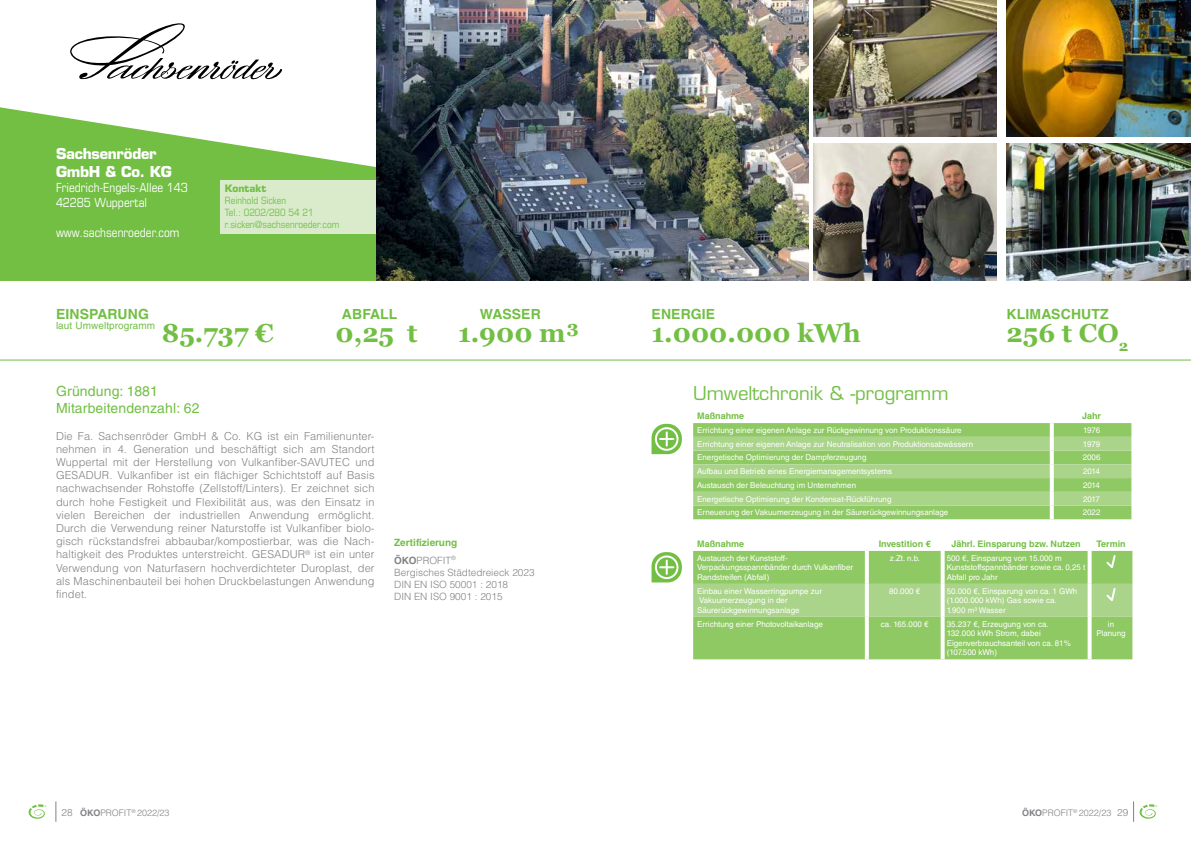
<style>
.page{position:relative;width:1191px;height:842px;background:#fff}
.page>*{position:absolute;margin:0;border:0;box-sizing:border-box;transform-origin:0 0}
.t1{font:700 26px "Georgia";color:#72bf44}
.t2{font:18.6px "Eurostile LT Std";color:#72bf44}
.t3{font:700 14.7px/17.6px "Eurostile LT Std";letter-spacing:-.02em;color:#fff}
.t4{font:700 14px "Helvetica LT Std";letter-spacing:.01em;color:#72bf44}
.t5{font:14px/16.8px "Helvetica LT Std";letter-spacing:.01em;color:#72bf44}
.t6{font:condensed 12.6px/15.1px "Eurostile LT Std";color:#fff}
.t7{font:300 11px/13.2px "Helvetica LT Std";letter-spacing:.01em;color:#808285;text-align:justify}
.t8{font:300 10px/12px "Helvetica LT Std";color:#808285}
.t9{font:condensed 10px/12px "Eurostile LT Std";color:#72bf44}
.t10{font:700 10px/18px "Helvetica LT Std";color:#72bf44}
.t11{font:10px "Helvetica LT Std";letter-spacing:.01em;color:#72bf44}
.t12{font:700 10px "Eurostile LT Std";color:#72bf44}
.t13{font:700 9px "Helvetica LT Std";color:#72bf44}
.t14{font:300 9px "Helvetica LT Std";color:#808285}
.t15{font:8px/9.6px "Helvetica LT Std";color:#fff}
.t16{font:300 5.2px "Helvetica LT Std";color:#808285}
.t17{font:2.2px "Oswald";color:#71bf45}
.s1{color:#808285}
.s2{font-weight:300;color:#808285}
.s3{font-weight:700}
</style>
<div class="page">
<div style="left:0;top:0;width:376px;height:281px;background:#72bf44"></div>
<div style="left:220px;top:180px;width:156px;height:54px;background:#d9ebcb"></div>
<svg style="left:0;top:0;width:376px;height:167px;fill:#fff"></svg>
<hr style="left:0;top:360px;width:1191px;height:1px;background:#72bf44">
<svg style="left:56px;top:801px;width:1px;height:21px"></svg>
<svg style="left:651px;top:424px;width:31px;height:30px"></svg>
<svg style="left:651px;top:552px;width:31px;height:30px"></svg>
<svg style="left:29px;top:804px;width:16px;height:15px"></svg>
<svg style="left:1133px;top:801px;width:22px;height:21px"></svg>
<svg style="left:693px;top:423px;width:438px;height:96px;background:#90c966"></svg>
<svg style="left:693px;top:437px;width:438px;height:69px;background:#a0d07c"></svg>
<svg style="left:1049px;top:423px;width:4px;height:14px"></svg>
<svg style="left:1049px;top:437px;width:4px;height:14px"></svg>
<svg style="left:1049px;top:451px;width:4px;height:13px"></svg>
<svg style="left:1049px;top:478px;width:4px;height:14px"></svg>
<svg style="left:1049px;top:506px;width:4px;height:13px"></svg>
<svg style="left:1049px;top:464px;width:4px;height:14px"></svg>
<svg style="left:1049px;top:492px;width:4px;height:14px"></svg>
<div style="left:693px;top:551px;width:439px;height:108px;background:#8fc964"></div>
<svg style="left:865px;top:551px;width:4px;height:33px"></svg>
<svg style="left:865px;top:617px;width:4px;height:42px"></svg>
<svg style="left:940px;top:551px;width:4px;height:33px"></svg>
<svg style="left:940px;top:617px;width:4px;height:42px"></svg>
<svg style="left:1087px;top:551px;width:4px;height:33px"></svg>
<svg style="left:1087px;top:617px;width:4px;height:42px"></svg>
<svg style="left:1101px;top:553px;width:16px;height:20px"></svg>
<div style="left:693px;top:584px;width:439px;height:33px;background:#aad48a"></div>
<img style="left:813px;top:144px;width:183px;height:137px">
<img style="left:1006px;top:144px;width:185px;height:137px">
<img style="left:1006px;top:0;width:185px;height:137px">
<img style="left:813px;top:0;width:183px;height:137px">
<img style="left:376px;top:0;width:432px;height:281px">
<svg style="left:70px;top:23px;width:212px;height:56px;background:#dcdcdc"></svg>
<h3 class="t3" style="left:56px;top:145px;width:117px">Sachsenröder<br>GmbH &amp; Co. KG</h3>
<h3 class="t6" style="left:56px;top:180px;width:133px">Friedrich-Engels-Allee 143<br>42285 Wuppertal</h3>
<h3 class="t6" style="left:56px;top:225px;width:125px">www.sachsenroeder.com</h3>
<p class="t12" style="left:225px;top:182px;width:43px">Kontakt</p>
<p class="t9" style="left:225px;top:194px;width:116px">Reinhold Sicken<br>Tel.: 0202/280 54 21 r.sicken@sachsenroeder.com</p>
<h3 class="t4" style="left:56px;top:306px;width:94px">EINSPARUNG</h3>
<p class="t11" style="left:56px;top:320px;width:101px">laut Umweltprogramm</p>
<h3 class="t4" style="left:480px;top:306px;width:62px">WASSER</h3>
<h3 class="t4" style="left:651px;top:306px;width:65px">ENERGIE</h3>
<h3 class="t4" style="left:1006px;top:306px;width:104px">KLIMASCHUTZ</h3>
<h3 class="t4" style="left:342px;top:306px;width:57px">ABFALL</h3>
<h1 class="t1" style="left:335px;top:316px;width:83px">0,25 t</h1>
<h1 class="t1" style="left:458px;top:316px;width:123px">1.900 m³</h1>
<h1 class="t1" style="left:651px;top:316px;width:211px">1.000.000 kWh</h1>
<h1 class="t1" style="left:162px;top:316px;width:113px">85.737 €</h1>
<h3 class="t5" style="left:56px;top:383px;width:145px">Gründung: 1881<br>Mitarbeitendenzahl: 62</h3>
<p class="t7" style="left:56px;top:429px;width:320px">Die Fa. Sachsenröder GmbH &amp; Co. KG ist ein Familienunter&shy;nehmen in 4. Generation und beschäftigt sich am Standort Wuppertal mit der Herstellung von Vulkanfiber-SAVUTEC und GESADUR. Vulkanfiber ist ein flächiger Schichtstoff auf Basis nachwachsender Rohstoffe (Zellstoff/Linters). Er zeichnet sich durch hohe Festigkeit und Flexibilität aus, was den Einsatz in vielen Bereichen der industriellen Anwendung ermöglicht.<br>Durch die Verwendung reiner Naturstoffe ist Vulkanfiber biolo&shy;gisch rückstandsfrei abbaubar/kompostierbar, was die Nach&shy;haltigkeit des Produktes unterstreicht. GESADUR<sup>®</sup> ist ein unter Verwendung von Naturfasern hochverdichteter Duroplast, der als Maschinenbauteil bei hohen Druckbelastungen Anwendung findet.</p>
<h1 class="t1" style="left:1006px;top:316px;width:123px">256 t CO<sub>2</sub></h1>
<h2 class="t2" style="left:693px;top:382px;width:257px">Umweltchronik &amp; -programm</h2>
<p class="t13" style="left:697px;top:410px;width:49px">Maßnahme</p>
<p class="t13" style="left:1082px;top:410px;width:20px">Jahr</p>
<p class="t15" style="left:697px;top:425px;width:266px">Errichtung einer eigenen Anlage zur Rückgewinnung von Produktionssäure</p>
<p class="t15" style="left:1083px;top:425px;width:19px">1976</p>
<p class="t15" style="left:697px;top:439px;width:277px">Errichtung einer eigenen Anlage zur Neutralisation von Produktionsabwässern</p>
<p class="t15" style="left:1082px;top:439px;width:19px">1979</p>
<p class="t15" style="left:697px;top:453px;width:171px">Energetische Optimierung der Dampferzeugung</p>
<p class="t15" style="left:1082px;top:453px;width:19px">2006</p>
<p class="t15" style="left:697px;top:466px;width:196px">Aufbau und Betrieb eines Energiemanagementsystems</p>
<p class="t15" style="left:1083px;top:466px;width:18px">2014</p>
<p class="t15" style="left:697px;top:480px;width:160px">Austausch der Beleuchtung im Unternehmen</p>
<p class="t15" style="left:1083px;top:480px;width:18px">2014</p>
<p class="t15" style="left:697px;top:494px;width:196px">Energetische Optimierung der Kondensat-Rückführung</p>
<p class="t15" style="left:1083px;top:494px;width:18px">2017</p>
<p class="t15" style="left:697px;top:508px;width:253px">Erneuerung der Vakuumerzeugung in der Säurerückgewinnungsanlage</p>
<p class="t15" style="left:1082px;top:508px;width:19px">2022</p>
<p class="t13" style="left:697px;top:538px;width:49px">Maßnahme</p>
<p class="t13" style="left:878px;top:538px;width:53px">Investition €</p>
<p class="t13" style="left:951px;top:538px;width:131px">Jährl. Einsparung bzw. Nutzen</p>
<p class="t13" style="left:1096px;top:538px;width:31px">Termin</p>
<p class="t15" style="left:697px;top:553px;width:157px">Austausch der Kunststoff-<br>Verpackungsspannbänder durch Vulkanfiber<br>Randstreifen (Abfall)</p>
<p class="t15" style="left:889px;top:553px;width:32px">z.Zt. n.b.</p>
<p class="t15" style="left:946px;top:553px;width:140px">500 €, Einsparung von 15.000 m<br>Kunststoffspannbänder sowie ca. 0,25 t<br>Abfall pro Jahr</p>
<p class="t15" style="left:697px;top:586px;width:126px">Einbau einer Wasserringpumpe zur<br>Vakuumerzeugung in der<br>Säurerückgewinnungsanlage</p>
<p class="t15" style="left:889px;top:586px;width:33px">80.000 €</p>
<p class="t15" style="left:946px;top:586px;width:132px">50.000 €, Einsparung von ca. 1 GWh (1.000.000 kWh) Gas sowie ca.<br>1.900 m³ Wasser</p>
<p class="t15" style="left:697px;top:619px;width:127px">Errichtung einer Photovoltaikanlage</p>
<p class="t15" style="left:881px;top:619px;width:49px">ca. 165.000 €</p>
<p class="t15" style="left:946px;top:619px;width:126px">35.237 €, Erzeugung von ca.<br>132.000 kWh Strom, dabei<br>Eigenverbrauchsanteil von ca. 81% (107.500 kWh)</p>
<p class="t15" style="left:1096px;top:619px;width:31px;text-align:center">in<br>Planung</p>
<p class="t10" style="left:394px;top:533px;width:65px">Zertifizierung<br><span class="s1">ÖKO</span><span class="s2">PROFIT</span><sup>®</sup></p>
<p class="t8" style="left:394px;top:566px;width:142px">Bergisches Städtedreieck 2023<br>DIN EN ISO 50001 : 2018<br>DIN EN ISO 9001 : 2015</p>
<p class="t17" style="left:44px;top:804px;width:3px">®</p>
<p class="t17" style="left:1155px;top:804px;width:3px">®</p>
<p class="t8" style="left:62px;top:806px;width:13px">28</p>
<p class="t14" style="left:1022px;top:807px;width:53px"><span class="s3">ÖKO</span>PROFIT</p>
<p class="t8" style="left:1117px;top:806px;width:13px">29</p>
<p class="t14" style="left:80px;top:807px;width:91px"><span class="s3">ÖKO</span>PROFIT<sup>®</sup> 2022/23</p>
<p class="t14" style="left:1079px;top:807px;width:34px">2022/23</p>
<p class="t16" style="left:1073px;top:808px;width:6px">®</p>
</div>
